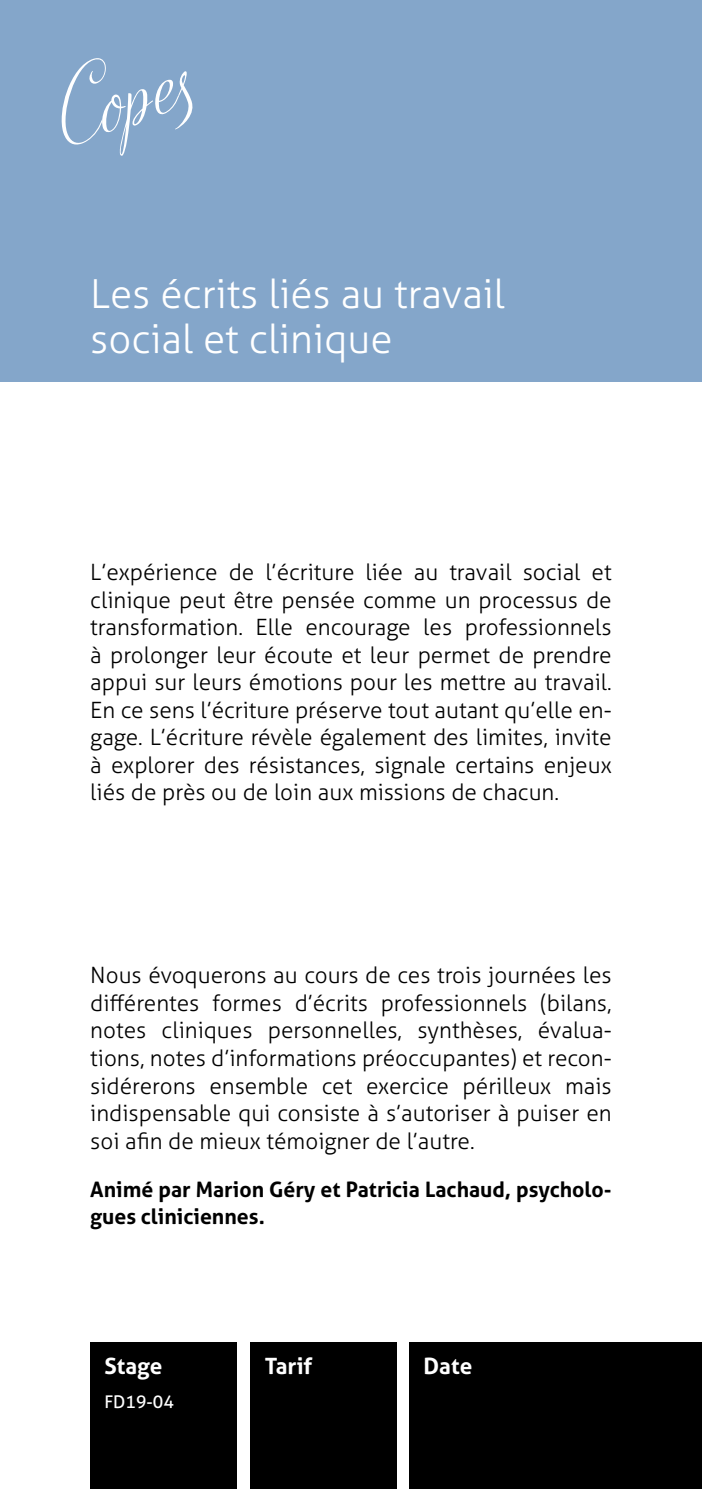
<style>
.page{position:relative;width:702px;height:1489px;background:#fff}
.page>*{position:absolute;margin:0;border:0;box-sizing:border-box;transform-origin:0 0}
.t1{font:300 40px/45px "Aller";color:#fff}
.t2{font:300 22.5px/27.5px "Aller";color:#000;text-align:justify}
.t3{font:700 22.5px "Aller";color:#fff}
.t4{font:700 21.25px/27.5px "Aller";color:#000}
.t5{font:17.5px "Aller";color:#fff}
</style>
<div class="page">
<div style="left:0;top:0;width:702px;height:381px;background:#84a6ca"></div>
<svg style="left:61px;top:58px;width:132px;height:98px"></svg>
<div style="left:90px;top:1342px;width:146px;height:146px;background:#000"></div>
<div style="left:250px;top:1342px;width:146px;height:146px;background:#000"></div>
<div style="left:409px;top:1342px;width:293px;height:146px;background:#000"></div>
<h1 class="t1" style="left:90px;top:271px;width:416px">Les écrits liés au travail social et clinique</h1>
<p class="t2" style="left:90px;top:558px;width:523px">L’expérience de l’écriture liée au travail social et clinique peut être pensée comme un processus de transformation. Elle encourage les professionnels à prolonger leur écoute et leur permet de prendre appui sur leurs émotions pour les mettre au travail.<br>En ce sens l’écriture préserve tout autant qu’elle en&shy;gage. L’écriture révèle également des limites, invite à explorer des résistances, signale certains enjeux liés de près ou de loin aux missions de chacun.</p>
<p class="t2" style="left:90px;top:961px;width:523px">Nous évoquerons au cours de ces trois journées les différentes formes d’écrits professionnels (bilans, notes cliniques personnelles, synthèses, évalua&shy;tions, notes d’informations préoccupantes) et recon&shy;sidérerons ensemble cet exercice périlleux mais indispensable qui consiste à s’autoriser à puiser en soi afin de mieux témoigner de l’autre.</p>
<p class="t4" style="left:90px;top:1175px;width:523px">Animé par Marion Géry et Patricia Lachaud, psycholo&shy;gues cliniciennes.</p>
<p class="t3" style="left:104px;top:1351px;width:59px">Stage</p>
<p class="t5" style="left:104px;top:1391px;width:71px">FD19-04</p>
<p class="t3" style="left:265px;top:1351px;width:49px">Tarif</p>
<p class="t3" style="left:423px;top:1351px;width:50px">Date</p>
</div>
